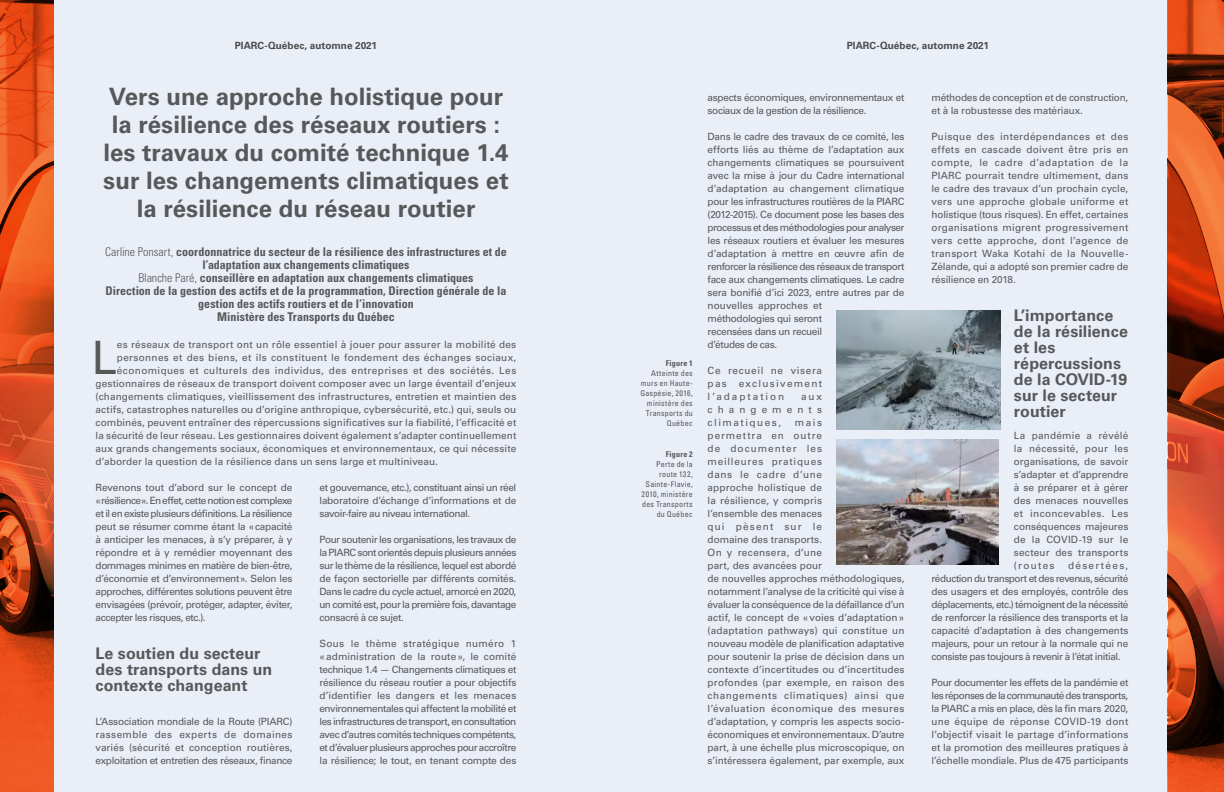
<style>
.page{position:relative;width:1224px;height:792px;background:#fff}
.page>*{position:absolute;margin:0;border:0;box-sizing:border-box;transform-origin:0 0}
.Texte__1er_paragraph{font:46px "Univers LT Std";color:#57585a}
.Grand_titre{font:700 24px/28px "Univers LT Std";color:#57585a;text-align:center}
.Titre{font:700 16px/16px "Univers LT Std";letter-spacing:.005em;color:#57585a}
.Auteurs{font:700 condensed 12px/13px "Univers LT Std";color:#57585a;text-align:center}
.Texte__Autres_paragr{font:10px/13px "Univers LT Std";letter-spacing:-.015em;color:#57585a;text-align:justify}
.Texte__1er_paragraph-2{font:10px "Univers LT Std";letter-spacing:.01em;color:#57585a}
.Texte__Autres_paragr-2{font:10px/13px "Univers LT Std";letter-spacing:-.035em;color:#57585a}
.Texte__1er_paragraph-3{font:10px "Univers LT Std";letter-spacing:.03em;color:#57585a}
.Texte__1er_paragraph-4{font:10px "Univers LT Std";letter-spacing:.04em;color:#57585a}
.Fil_d_Ariane{font:700 10px "Univers LT Std";color:#4b4c4d}
.Figures{font:condensed 8px/10px "Univers LT Std";letter-spacing:.03em;color:#57585a;text-align:right}
.s1{font-weight:300}
.s2{font-weight:700}
</style>
<div class="page">
<div style="left:612px;top:0;width:612px;height:792px;background:#eaeef7"></div>
<div style="left:0;top:0;width:612px;height:792px;background:#eaeef7"></div>
<svg style="left:0;top:0;width:54px;height:792px;background:#d24d1d"></svg>
<svg style="left:1168px;top:0;width:56px;height:792px;background:#ae411e"></svg>
<img style="left:836px;top:310px;width:165px;height:120px">
<img style="left:836px;top:440px;width:162px;height:125px">
<p class="Fil_d_Ariane" style="left:235px;top:40px;width:144px">PIARC-Québec, automne 2021</p>
<p class="Grand_titre" style="left:103px;top:83px;width:407px">Vers une approche holistique pour la résilience des réseaux routiers : les travaux du comité technique 1.4 sur les changements climatiques et la résilience du réseau routier</p>
<p class="Auteurs" style="left:105px;top:246px;width:403px"><span class="s1">Carline Ponsart,</span> coordonnatrice du secteur de la résilience des infrastructures et de l’adaptation aux changements climatiques<br><span class="s1">Blanche Paré,</span> conseillère en adaptation aux changements climatiques<br>Direction de la gestion des actifs et de la programmation, Direction générale de la gestion des actifs routiers et de l’innovation<br>Ministère des Transports du Québec</p>
<p class="Texte__1er_paragraph" style="left:91px;top:330px;width:27px">L</p>
<p class="Texte__1er_paragraph-2" style="left:117px;top:339px;width:401px">es réseaux de transport ont un rôle essentiel à jouer pour assurer la mobilité des</p>
<p class="Texte__1er_paragraph-3" style="left:117px;top:352px;width:401px">personnes et des biens, et ils constituent le fondement des échanges sociaux,</p>
<p class="Texte__1er_paragraph-4" style="left:117px;top:365px;width:401px">économiques et culturels des individus, des entreprises et des sociétés. Les</p>
<p class="Texte__1er_paragraph-2" style="left:96px;top:378px;width:422px">gestionnaires de réseaux de transport doivent composer avec un large éventail d’enjeux</p>
<p class="Texte__1er_paragraph-2" style="left:96px;top:391px;width:422px">(changements climatiques, vieillissement des infrastructures, entretien et maintien des</p>
<p class="Texte__1er_paragraph-2" style="left:96px;top:404px;width:422px">actifs, catastrophes naturelles ou d’origine anthropique, cybersécurité, etc.) qui, seuls ou</p>
<p class="Texte__1er_paragraph-2" style="left:96px;top:417px;width:422px">combinés, peuvent entraîner des répercussions significatives sur la fiabilité, l’efficacité et</p>
<p class="Texte__1er_paragraph-2" style="left:96px;top:430px;width:422px">la sécurité de leur réseau. Les gestionnaires doivent également s’adapter continuellement</p>
<p class="Texte__1er_paragraph-2" style="left:96px;top:443px;width:422px">aux grands changements sociaux, économiques et environnementaux, ce qui nécessite</p>
<p class="Texte__1er_paragraph-2" style="left:96px;top:456px;width:344px">d’aborder la question de la résilience dans un sens large et multiniveau.</p>
<p class="Texte__Autres_paragr" style="left:96px;top:481px;width:198px">Revenons tout d’abord sur le concept de «résilience». En effet, cette notion est complexe et il en existe plusieurs définitions. La résilience peut se résumer comme étant la «capacité à anticiper les menaces, à s’y préparer, à y répondre et à y remédier moyennant des dommages minimes en matière de bien-être, d’économie et d’environnement». Selon les approches, différentes solutions peuvent être envisagées (prévoir, protéger, adapter, éviter, accepter les risques, etc.).</p>
<p class="Titre" style="left:96px;top:645px;width:178px">Le soutien du secteur des transports dans un contexte changeant</p>
<p class="Texte__Autres_paragr" style="left:96px;top:715px;width:198px">L’Association mondiale de la Route (PIARC) rassemble des experts de domaines variés (sécurité et conception routières, exploitation et entretien des réseaux, finance</p>
<p class="Texte__Autres_paragr" style="left:319px;top:481px;width:198px">et gouvernance, etc.), constituant ainsi un réel laboratoire d’échange d’informations et de savoir-faire au niveau international.</p>
<p class="Texte__Autres_paragr" style="left:319px;top:533px;width:198px">Pour soutenir les organisations, les travaux de la PIARC sont orientés depuis plusieurs années sur le thème de la résilience, lequel est abordé de façon sectorielle par différents comités.<br>Dans le cadre du cycle actuel, amorcé en 2020, un comité est, pour la première fois, davantage consacré à ce sujet.</p>
<p class="Texte__Autres_paragr" style="left:319px;top:637px;width:198px">Sous le thème stratégique numéro 1 «administration de la route», le comité technique 1.4 — Changements climatiques et résilience du réseau routier a pour objectifs d’identifier les dangers et les menaces environnementales qui affectent la mobilité et les infrastructures de transport, en consultation avec d’autres comités techniques compétents, et d’évaluer plusieurs approches pour accroître la résilience; le tout, en tenant compte des</p>
<p class="Fil_d_Ariane" style="left:847px;top:40px;width:144px">PIARC-Québec, automne 2021</p>
<p class="Figures" style="left:640px;top:358px;width:54px"><span class="s2">Figure 1<br></span>Atteinte des murs en Haute-<br>Gaspésie, 2016, ministère des<br>Transports du<br>Québec</p>
<p class="Figures" style="left:642px;top:449px;width:53px"><span class="s2">Figure 2<br></span>Perte de la route 132,<br>Sainte-Flavie,<br>2010, ministère des Transports du Québec</p>
<p class="Texte__Autres_paragr-2" style="left:708px;top:91px;width:198px">aspects économiques, environnementaux et sociaux de la gestion de la résilience.</p>
<p class="Texte__Autres_paragr" style="left:708px;top:130px;width:198px;text-align:left">Dans le cadre des travaux de ce comité, les efforts liés au thème de l’adaptation aux changements climatiques se poursuivent avec la mise à jour du Cadre international d’adaptation au changement climatique pour les infrastructures routières de la PIARC (2012-2015). Ce document pose les bases des processus et des méthodologies pour analyser les réseaux routiers et évaluer les mesures d’adaptation à mettre en œuvre afin de renforcer la résilience des réseaux de transport face aux changements climatiques. Le cadre sera bonifié d’ici 2023, entre autres par de nouvelles approches et<br>méthodologies qui seront<br>recensées dans un recueil<br>d’études de cas.</p>
<p class="Texte__Autres_paragr" style="left:708px;top:364px;width:116px">Ce recueil ne visera pas exclusivement l’adaptation</p>
<p class="Texte__Autres_paragr" style="left:708px;top:390px;width:116px;text-indent:93px">aux changements climatiques,</p>
<p class="Texte__Autres_paragr" style="left:708px;top:416px;width:198px;text-align:left;text-indent:87px">mais<br>permettra en outre<br>de documenter les<br>meilleures pratiques<br>dans le cadre d’une<br>approche holistique de<br>la résilience, y compris<br>l’ensemble des menaces<br>qui pèsent sur le<br>domaine des transports.<br>On y recensera, d’une<br>part, des avancées pour<br>de nouvelles approches méthodologiques, notamment l’analyse de la criticité qui vise à évaluer la conséquence de la défaillance d’un actif, le concept de «voies d’adaptation» (adaptation pathways) qui constitue un nouveau modèle de planification adaptative pour soutenir la prise de décision dans un contexte d’incertitudes ou d’incertitudes profondes (par exemple, en raison des changements climatiques) ainsi que l’évaluation économique des mesures d’adaptation, y compris les aspects socio&shy;économiques et environnementaux. D’autre part, à une échelle plus microscopique, on s’intéressera également, par exemple, aux</p>
<p class="Texte__Autres_paragr" style="left:931px;top:91px;width:198px">méthodes de conception et de construction, et à la robustesse des matériaux.</p>
<p class="Texte__Autres_paragr" style="left:931px;top:130px;width:198px">Puisque des interdépendances et des effets en cascade doivent être pris en compte, le cadre d’adaptation de la PIARC pourrait tendre ultimement, dans le cadre des travaux d’un prochain cycle, vers une approche globale uniforme et holistique (tous risques). En effet, certaines organisations migrent progressivement vers cette approche, dont l’agence de transport Waka Kotahi de la Nouvelle-Zélande, qui a adopté son premier cadre de résilience en 2018.</p>
<p class="Titre" style="left:1014px;top:307px;width:115px">L’importance de la résilience et les répercussions de la COVID-19 sur le secteur routier</p>
<p class="Texte__Autres_paragr" style="left:1014px;top:429px;width:116px">La pandémie a révélé la nécessité, pour les organisations, de savoir s’adapter et d’apprendre à se préparer et à gérer des menaces nouvelles et inconcevables. Les conséquences majeures de la COVID-19 sur le secteur des transports (routes</p>
<p class="Texte__Autres_paragr" style="left:931px;top:559px;width:198px;text-indent:137px">désertées, réduction du transport et des revenus, sécurité des usagers et des employés, contrôle des déplacements, etc.) témoignent de la nécessité de renforcer la résilience des transports et la capacité d’adaptation à des changements majeurs, pour un retour à la normale qui ne consiste pas toujours à revenir à l’état initial.</p>
<p class="Texte__Autres_paragr" style="left:931px;top:676px;width:198px">Pour documenter les effets de la pandémie et les réponses de la communauté des transports, la PIARC a mis en place, dès la fin mars 2020, une équipe de réponse COVID-19 dont l’objectif visait le partage d’informations et la promotion des meilleures pratiques à l’échelle mondiale. Plus de 475 participants</p>
</div>
